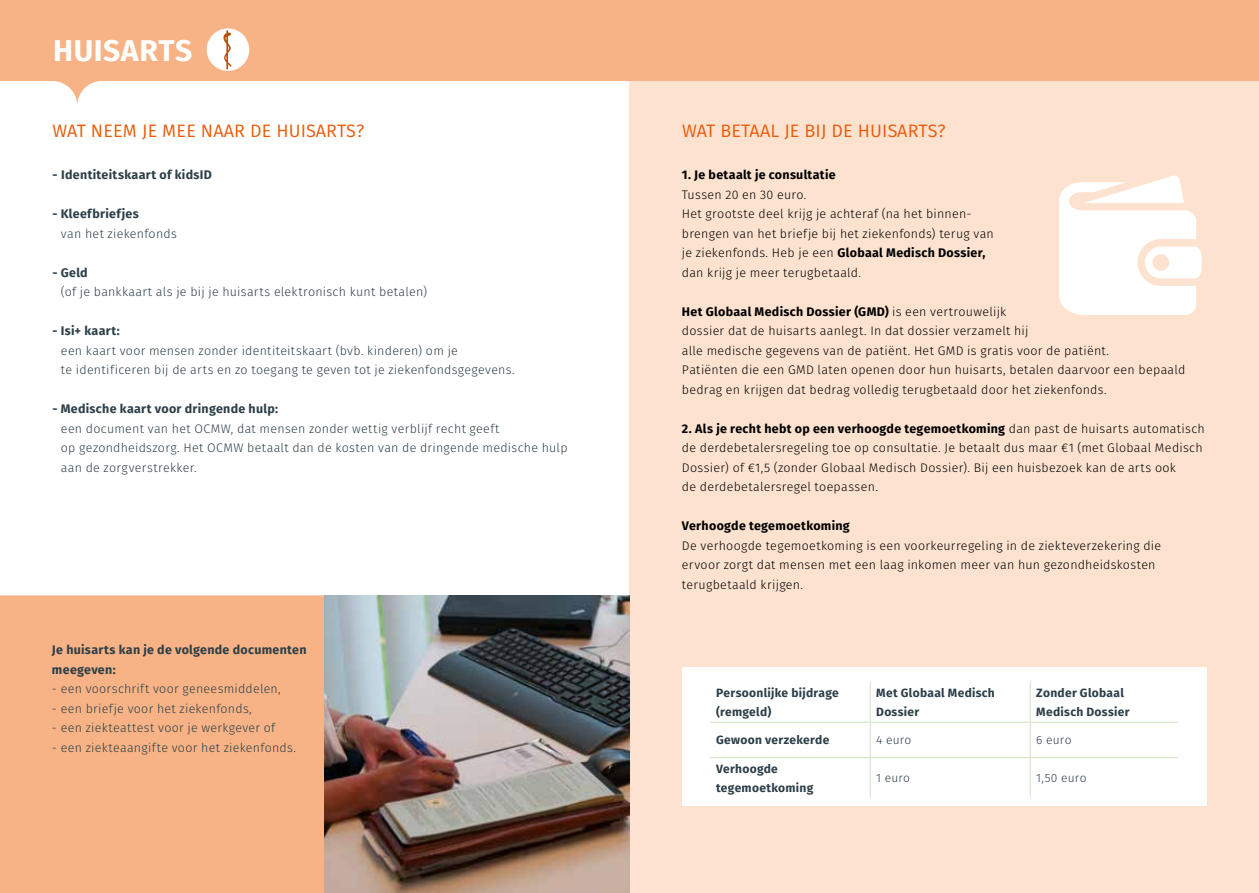
<style>
.page{position:relative;width:1259px;height:893px;background:#fff}
.page>*{position:absolute;margin:0;border:0;box-sizing:border-box;transform-origin:0 0}
.t1{font:700 30px "Fira Sans";letter-spacing:.02em;color:#fff}
.t2{font:18px "Fira Sans";letter-spacing:.01em;color:#ea5b0b}
.t3{font:300 12.45px/19.5px "Fira Sans";letter-spacing:.02em;color:#000}
.t4{font:300 12.45px/19.5px "Fira Sans";letter-spacing:.02em;color:#2c3f48}
.t5{font:700 12.45px/19.5px "Fira Sans";letter-spacing:.025em;color:#2c3f48}
.t6{font:700 12.45px "Fira Sans";letter-spacing:.025em;color:#000}
.t7{font:700 12px/19.5px "Fira Sans";letter-spacing:.025em;color:#2c3f48}
.t8{font:300 12px "Fira Sans";letter-spacing:.02em;color:#2c3f48}
.s1{font-weight:700}
</style>
<div class="page">
<svg style="left:0;top:0;width:1259px;height:105px;fill:#f7b385"></svg>
<div style="left:0;top:595px;width:324px;height:298px;background:#f7b385"></div>
<div style="left:629px;top:81px;width:630px;height:812px;background:#fde2cf"></div>
<svg style="left:1059px;top:175px;width:142px;height:140px"></svg>
<div style="left:682px;top:668px;width:524px;height:138px;background:#fff"></div>
<hr style="left:870px;top:682px;width:1px;height:40px;background:#d1e2c1">
<hr style="left:1030px;top:682px;width:1px;height:40px;background:#d1e2c1">
<hr style="left:710px;top:722px;width:160px;height:1px;background:#d1e2c1">
<hr style="left:870px;top:722px;width:160px;height:1px;background:#d1e2c1">
<hr style="left:870px;top:722px;width:1px;height:35px;background:#d1e2c1">
<hr style="left:1030px;top:722px;width:148px;height:1px;background:#d1e2c1">
<hr style="left:1030px;top:722px;width:1px;height:35px;background:#d1e2c1">
<hr style="left:710px;top:757px;width:160px;height:1px;background:#d1e2c1">
<hr style="left:870px;top:757px;width:160px;height:1px;background:#d1e2c1">
<hr style="left:870px;top:758px;width:1px;height:40px;background:#d1e2c1">
<hr style="left:1030px;top:757px;width:148px;height:1px;background:#d1e2c1">
<hr style="left:1030px;top:758px;width:1px;height:40px;background:#d1e2c1">
<img style="left:324px;top:595px;width:305px;height:298px">
<div style="left:207px;top:29px;width:41px;height:41px;background:#fff;border-radius:50%"></div>
<svg style="left:223px;top:31px;width:9px;height:37px"></svg>
<div style="left:207px;top:28px;width:42px;height:43px;border:2px solid #fff;border-radius:50%"></div>
<h1 class="t1" style="left:53px;top:29px;width:141px">HUISARTS</h1>
<h2 class="t2" style="left:53px;top:118px;width:313px">WAT NEEM JE MEE NAAR DE HUISARTS?</h2>
<h2 class="t2" style="left:682px;top:118px;width:265px">WAT BETAAL JE BIJ DE HUISARTS?</h2>
<p class="t6" style="left:682px;top:166px;width:155px">1. Je betaalt je consultatie</p>
<p class="t3" style="left:682px;top:185px;width:313px">Tussen 20 en 30 euro.<br>Het grootste deel krijg je achteraf (na het binnen&shy;brengen van het briefje bij het ziekenfonds) terug van je ziekenfonds. Heb je een <span class="s1">Globaal Medisch Dossier, </span>dan krijg je meer terugbetaald.</p>
<p class="t3" style="left:682px;top:302px;width:505px"><span class="s1">Het Globaal Medisch Dossier (GMD)</span> is een vertrouwelijk<br>dossier dat de huisarts aanlegt. In dat dossier verzamelt hij<br>alle medische gegevens van de patiënt. Het GMD is gratis voor de patiënt.<br>Patiënten die een GMD laten openen door hun huisarts, betalen daarvoor een bepaald bedrag en krijgen dat bedrag volledig terugbetaald door het ziekenfonds.</p>
<p class="t3" style="left:682px;top:419px;width:524px"><span class="s1">2. Als je recht hebt op een verhoogde tegemoetkoming</span> dan past de huisarts automatisch de derdebetalersregeling toe op consultatie. Je betaalt dus maar €1 (met Globaal Medisch Dossier) of €1,5 (zonder Globaal Medisch Dossier). Bij een huisbezoek kan de arts ook<br>de derdebetalersregel toepassen.</p>
<p class="t6" style="left:682px;top:517px;width:169px">Verhoogde tegemoetkoming</p>
<p class="t3" style="left:682px;top:536px;width:480px">De verhoogde tegemoetkoming is een voorkeurregeling in de ziekteverzekering die ervoor zorgt dat mensen met een laag inkomen meer van hun gezondheidskosten terugbetaald krijgen.</p>
<p class="t5" style="left:52px;top:165px;width:161px">- Identiteitskaart of kidsID</p>
<p class="t5" style="left:52px;top:204px;width:88px">- Kleefbriefjes</p>
<p class="t4" style="left:61px;top:224px;width:117px">van het ziekenfonds</p>
<p class="t5" style="left:52px;top:263px;width:37px">- Geld</p>
<p class="t4" style="left:61px;top:282px;width:368px">(of je bankkaart als je bij je huisarts elektronisch kunt betalen)</p>
<p class="t5" style="left:52px;top:321px;width:69px">- Isi+ kaart:</p>
<p class="t4" style="left:61px;top:341px;width:455px">een kaart voor mensen zonder identiteitskaart (bvb. kinderen) om je<br>te identificeren bij de arts en zo toegang te geven tot je ziekenfondsgegevens.</p>
<p class="t5" style="left:52px;top:399px;width:227px">- Medische kaart voor dringende hulp:</p>
<p class="t4" style="left:61px;top:419px;width:508px">een document van het OCMW, dat mensen zonder wettig verblijf recht geeft<br>op gezondheidszorg. Het OCMW betaalt dan de kosten van de dringende medische hulp aan de zorgverstrekker.</p>
<p class="t5" style="left:52px;top:640px;width:256px">Je huisarts kan je de volgende documenten meegeven:</p>
<p class="t4" style="left:52px;top:679px;width:230px">- een voorschrift voor geneesmiddelen,</p>
<p class="t4" style="left:52px;top:698px;width:201px">- een briefje voor het ziekenfonds,</p>
<p class="t4" style="left:52px;top:718px;width:225px">- een ziekteattest voor je werkgever of</p>
<p class="t4" style="left:52px;top:737px;width:245px">- een ziekteaangifte voor het ziekenfonds.</p>
<p class="t7" style="left:716px;top:683px;width:124px">Persoonlijke bijdrage (remgeld)</p>
<p class="t7" style="left:876px;top:683px;width:120px">Met Globaal Medisch<br>Dossier</p>
<p class="t7" style="left:1036px;top:683px;width:95px">Zonder Globaal<br>Medisch Dossier</p>
<p class="t7" style="left:716px;top:730px;width:115px">Gewoon verzekerde</p>
<p class="t8" style="left:876px;top:732px;width:37px">4 euro</p>
<p class="t8" style="left:1036px;top:732px;width:37px">6 euro</p>
<p class="t7" style="left:716px;top:759px;width:99px">Verhoogde tegemoetkoming</p>
<p class="t8" style="left:876px;top:770px;width:35px">1 euro</p>
<p class="t8" style="left:1036px;top:770px;width:52px">1,50 euro</p>
</div>
